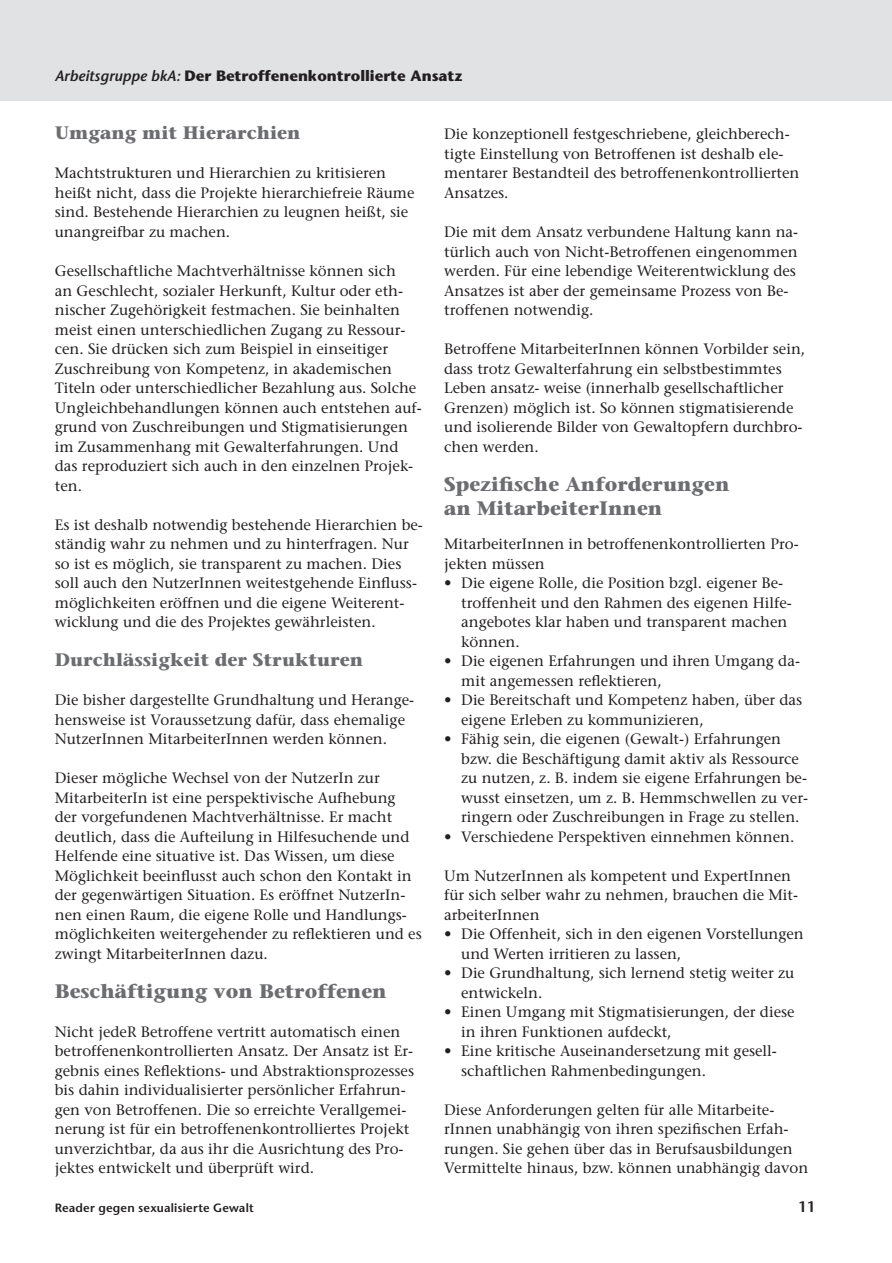
<style>
.page{position:relative;width:892px;height:1263px;background:#fff}
.page>*{position:absolute;margin:0;border:0;box-sizing:border-box;transform-origin:0 0}
.t1{font:700 19.5px/24px "Stone Serif";color:#6c6d70}
.t2{font:700 18px "Stone Serif";color:#6c6d70}
.t3{font:15px/19.5px "Stone Serif";color:#231f20}
.t4{font:700 15px "Stone Sans";color:#231f20}
.t5{font:600 15px "Stone Sans";color:#231f20}
.t6{font:600 12px "Stone Sans";letter-spacing:.015em;color:#231f20}
.s1{font-weight:600;font-style:italic}
</style>
<div class="page">
<div style="left:0;top:0;width:891px;height:100px;background:#e1e2e4"></div>
<p class="t4" style="left:55px;top:67px;width:409px"><span class="s1">Arbeitsgruppe bkA:</span> Der Betroffenenkontrollierte Ansatz</p>
<p class="t2" style="left:55px;top:122px;width:247px">Umgang mit Hierarchien</p>
<p class="t3" style="left:55px;top:163px;width:361px">Machtstrukturen und Hierarchien zu kritisieren heißt nicht, dass die Projekte hierarchiefreie Räume sind. Bestehende Hierarchien zu leugnen heißt, sie unangreifbar zu machen.</p>
<p class="t3" style="left:55px;top:261px;width:368px">Gesellschaftliche Machtverhältnisse können sich<br>an Geschlecht, sozialer Herkunft, Kultur oder eth&shy;nischer Zugehörigkeit festmachen. Sie beinhalten meist einen unterschiedlichen Zugang zu Ressour&shy;cen. Sie drücken sich zum Beispiel in einseitiger Zuschreibung von Kompetenz, in akademischen Titeln oder unterschiedlicher Bezahlung aus. Solche Ungleichbehandlungen können auch entstehen auf&shy;grund von Zuschreibungen und Stigmatisierungen im Zusammenhang mit Gewalterfahrungen. Und das reproduziert sich auch in den einzelnen Projek&shy;ten.</p>
<p class="t3" style="left:55px;top:514px;width:369px">Es ist deshalb notwendig bestehende Hierarchien be&shy;ständig wahr zu nehmen und zu hinterfragen. Nur so ist es möglich, sie transparent zu machen. Dies soll auch den NutzerInnen weitestgehende Einfluss&shy;möglichkeiten eröffnen und die eigene Weiterent&shy;wicklung und die des Projektes gewährleisten.</p>
<p class="t2" style="left:55px;top:648px;width:310px">Durchlässigkeit der Strukturen</p>
<p class="t3" style="left:55px;top:690px;width:361px">Die bisher dargestellte Grundhaltung und Herange&shy;hensweise ist Voraussetzung dafür, dass ehemalige<br>NutzerInnen MitarbeiterInnen werden können.</p>
<p class="t3" style="left:55px;top:768px;width:368px">Dieser mögliche Wechsel von der NutzerIn zur MitarbeiterIn ist eine perspektivische Aufhebung<br>der vorgefundenen Machtverhältnisse. Er macht deutlich, dass die Aufteilung in Hilfesuchende und Helfende eine situative ist. Das Wissen, um diese Möglichkeit beeinflusst auch schon den Kontakt in der gegenwärtigen Situation. Es eröffnet NutzerIn&shy;nen einen Raum, die eigene Rolle und Handlungs&shy;möglichkeiten weitergehender zu reflektieren und es zwingt MitarbeiterInnen dazu.</p>
<h1 class="t1" style="left:55px;top:978px;width:333px">Beschäftigung von Betroffenen</h1>
<p class="t3" style="left:55px;top:1021px;width:361px">Nicht jedeR Betroffene vertritt automatisch einen betroffenenkontrollierten Ansatz. Der Ansatz ist Er&shy;gebnis eines Reflektions- und Abstraktionsprozesses bis dahin individualisierter persönlicher Erfahrun&shy;gen von Betroffenen. Die so erreichte Verallgemei&shy;nerung ist für ein betroffenenkontrolliertes Projekt unverzichtbar, da aus ihr die Ausrichtung des Pro&shy;jektes entwickelt und überprüft wird.</p>
<p class="t3" style="left:444px;top:124px;width:356px">Die konzeptionell festgeschriebene, gleichberech&shy;tigte Einstellung von Betroffenen ist deshalb ele&shy;mentarer Bestandteil des betroffenenkontrollierten Ansatzes.</p>
<p class="t3" style="left:444px;top:222px;width:355px">Die mit dem Ansatz verbundene Haltung kann na&shy;türlich auch von Nicht-Betroffenen eingenommen werden. Für eine lebendige Weiterentwicklung des Ansatzes ist aber der gemeinsame Prozess von Be&shy;troffenen notwendig.</p>
<p class="t3" style="left:444px;top:339px;width:362px">Betroffene MitarbeiterInnen können Vorbilder sein, dass trotz Gewalterfahrung ein selbstbestimmtes Leben ansatz- weise (innerhalb gesellschaftlicher Grenzen) möglich ist. So können stigmatisierende und isolierende Bilder von Gewaltopfern durchbro&shy;chen werden.</p>
<h1 class="t1" style="left:444px;top:471px;width:287px">Spezifische Anforderungen an MitarbeiterInnen</h1>
<p class="t3" style="left:444px;top:534px;width:356px">MitarbeiterInnen in betroffenenkontrollierten Pro&shy;jekten müssen</p>
<p class="t3" style="left:461px;top:573px;width:332px;text-indent:-17px">• Die eigene Rolle, die Position bzgl. eigener Be&shy;troffenheit und den Rahmen des eigenen Hilfe&shy;angebotes klar haben und transparent machen können.</p>
<p class="t3" style="left:461px;top:651px;width:340px;text-indent:-17px">• Die eigenen Erfahrungen und ihren Umgang da&shy;mit angemessen reflektieren,</p>
<p class="t3" style="left:461px;top:690px;width:342px;text-indent:-17px">• Die Bereitschaft und Kompetenz haben, über das eigene Erleben zu kommunizieren,</p>
<p class="t3" style="left:461px;top:729px;width:348px;text-indent:-17px">• Fähig sein, die eigenen (Gewalt-) Erfahrungen bzw. die Beschäftigung damit aktiv als Ressource zu nutzen, z. B. indem sie eigene Erfahrungen be&shy;wusst einsetzen, um z. B. Hemmschwellen zu ver&shy;ringern oder Zuschreibungen in Frage zu stellen.</p>
<p class="t3" style="left:444px;top:826px;width:351px">• Verschiedene Perspektiven einnehmen können.</p>
<p class="t3" style="left:444px;top:865px;width:355px">Um NutzerInnen als kompetent und ExpertInnen für sich selber wahr zu nehmen, brauchen die Mit&shy;arbeiterInnen</p>
<p class="t3" style="left:461px;top:924px;width:344px;text-indent:-17px">• Die Offenheit, sich in den eigenen Vorstellungen und Werten irritieren zu lassen,</p>
<p class="t3" style="left:461px;top:963px;width:334px;text-indent:-17px">• Die Grundhaltung, sich lernend stetig weiter zu entwickeln.</p>
<p class="t3" style="left:461px;top:1002px;width:335px;text-indent:-17px">• Einen Umgang mit Stigmatisierungen, der diese in ihren Funktionen aufdeckt,</p>
<p class="t3" style="left:461px;top:1041px;width:317px;text-indent:-17px">• Eine kritische Auseinandersetzung mit gesell&shy;schaftlichen Rahmenbedingungen.</p>
<p class="t3" style="left:444px;top:1099px;width:365px">Diese Anforderungen gelten für alle Mitarbeite&shy;rInnen unabhängig von ihren spezifischen Erfah&shy;rungen. Sie gehen über das in Berufsausbildungen Vermittelte hinaus, bzw. können unabhängig davon</p>
<p class="t6" style="left:55px;top:1200px;width:200px">Reader gegen sexualisierte Gewalt</p>
<p class="t5" style="left:797px;top:1198px;width:19px">11</p>
</div>
